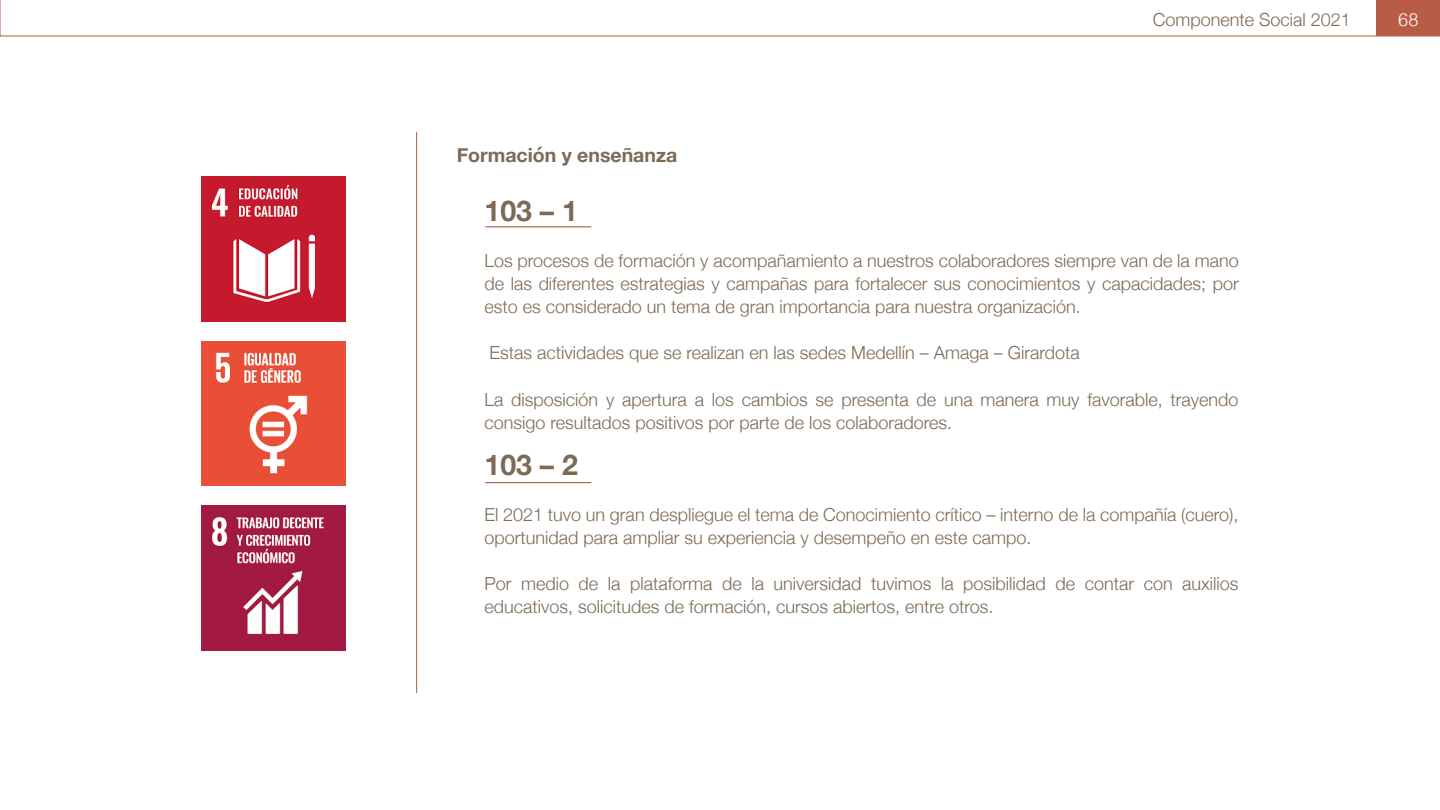
<style>
.page{position:relative;width:1440px;height:810px;background:#fff}
.page>*{position:absolute;margin:0;border:0;box-sizing:border-box;transform-origin:0 0}
.t1{font:700 28.5px "Helvetica Neue";color:#7d6a56}
.t2{font:700 19.5px "Helvetica Neue";color:#7d6a56}
.t3{font:300 18.08px "Helvetica";color:#fff}
.t4{font:300 18px/23.1px "Helvetica Neue";color:#7d6a56}
</style>
<div class="page">
<svg style="left:0;top:0;width:1377px;height:36px"></svg>
<div style="left:1377px;top:0;width:63px;height:36px;background:#b85c46"></div>
<img style="left:201px;top:341px;width:145px;height:145px">
<img style="left:201px;top:506px;width:145px;height:144px">
<img style="left:201px;top:177px;width:145px;height:144px">
<hr style="left:416px;top:132px;width:1px;height:561px;background:#b85c46">
<hr style="left:486px;top:226px;width:105px;height:1px;background:#924b37">
<hr style="left:485px;top:482px;width:106px;height:1px;background:#924b37">
<p class="t4" style="left:1153px;top:7px;width:200px">Componente Social 2021</p>
<p class="t2" style="left:457px;top:140px;width:222px">Formación y enseñanza</p>
<h1 class="t1" style="left:484px;top:188px;width:95px">103 – 1</h1>
<p class="t4" style="left:484px;top:248px;width:756px;text-align:justify">Los procesos de formación y acompañamiento a nuestros colaboradores siempre van de la mano de las diferentes estrategias y campañas para fortalecer sus conocimientos y capacidades; por esto es considerado un tema de gran importancia para nuestra organización.</p>
<p class="t4" style="left:489px;top:340px;width:592px">Estas actividades que se realizan en las sedes Medellín – Amaga – Girardota</p>
<p class="t4" style="left:484px;top:386px;width:756px">La disposición y apertura a los cambios se presenta de una manera muy favorable, trayendo consigo resultados positivos por parte de los colaboradores.</p>
<h1 class="t1" style="left:484px;top:442px;width:95px">103 – 2</h1>
<p class="t4" style="left:484px;top:502px;width:756px">El 2021 tuvo un gran despliegue el tema de Conocimiento crítico – interno de la compañía (cuero), oportunidad para ampliar su experiencia y desempeño en este campo.</p>
<p class="t4" style="left:484px;top:571px;width:756px">Por medio de la plataforma de la universidad tuvimos la posibilidad de contar con auxilios educativos, solicitudes de formación, cursos abiertos, entre otros.</p>
<p class="t3" style="left:1398px;top:4px;width:22px">68</p>
</div>
